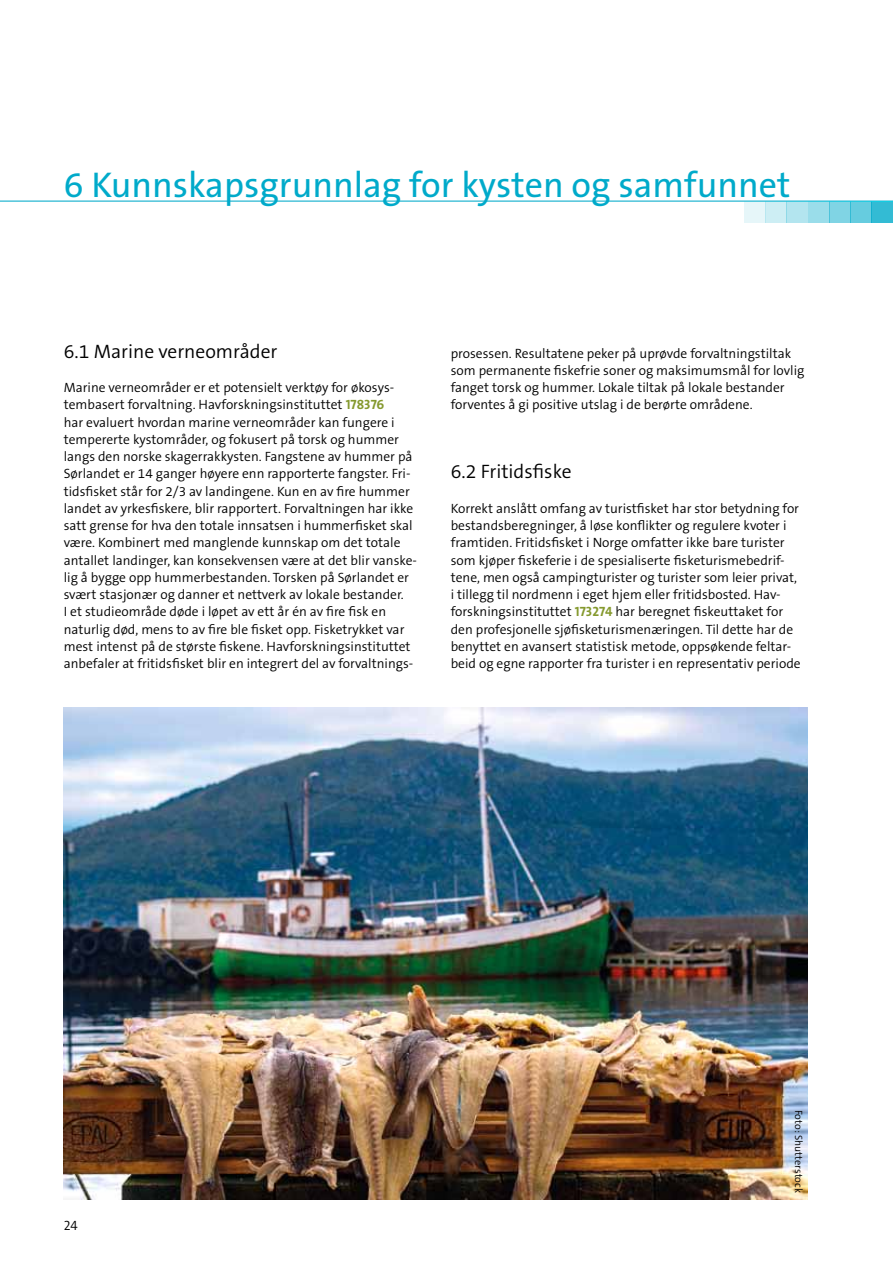
<style>
.page{position:relative;width:893px;height:1263px;background:#fff}
.page>*{position:absolute;margin:0;border:0;box-sizing:border-box;transform-origin:0 0}
.t1{font:36px "The Sans B5 Plain";color:#00aaca}
.t2{font:300 19.5px "The Sans B4";color:#000}
.t3{font:300 13.5px/17.2px "The Sans B4";color:#000}
.t4{font:13.5px "The Sans Semi Light Caps";color:#000}
.t5{font:300 10.5px "The Sans B4";color:#000}
.s1{font-family:"The Sans Bold Caps";font-weight:400;color:#85992e}
</style>
<div class="page">
<hr style="left:0;top:201px;width:893px;height:1px;background:#00aaca">
<div style="left:872px;top:201px;width:21px;height:21px;background:#33bbd4"></div>
<div style="left:850px;top:201px;width:22px;height:21px;background:#66ccdf"></div>
<div style="left:829px;top:201px;width:21px;height:21px;background:#80d4e4"></div>
<div style="left:808px;top:201px;width:21px;height:21px;background:#9addea"></div>
<div style="left:787px;top:201px;width:21px;height:21px;background:#b3e5ef"></div>
<div style="left:765px;top:201px;width:22px;height:21px;background:#cdeef4"></div>
<div style="left:744px;top:201px;width:21px;height:21px;background:#e6f6f9"></div>
<img style="left:64px;top:707px;width:744px;height:492px">
<h1 class="t1" style="left:64px;top:166px;width:728px">6 Kunnskapsgrunnlag for kysten og samfunnet</h1>
<h2 class="t2" style="left:64px;top:341px;width:215px">6.1 Marine verneområder</h2>
<p class="t3" style="left:64px;top:379px;width:355px">Marine verneområder er et potensielt verktøy for økosys&shy;tembasert forvaltning. Havforskningsinstituttet <span class="s1">178376<br></span>har evaluert hvordan marine verneområder kan fungere i tempererte kystområder, og fokusert på torsk og hummer langs den norske skagerrakkysten. Fangstene av hummer på Sørlandet er 14 ganger høyere enn rapporterte fangster. Fri&shy;tidsfisket står for 2/3 av landingene. Kun en av fire hummer landet av yrkesfiskere, blir rapportert. Forvaltningen har ikke satt grense for hva den totale innsatsen i hummerfisket skal være. Kombinert med manglende kunnskap om det totale antallet landinger, kan konsekvensen være at det blir vanske&shy;lig å bygge opp hummerbestanden. Torsken på Sørlandet er svært stasjonær og danner et nettverk av lokale bestander.<br>I et studieområde døde i løpet av ett år én av fire fisk en naturlig død, mens to av fire ble fisket opp. Fisketrykket var mest intenst på de største fiskene. Havforskningsinstituttet anbefaler at fritidsfisket blir en integrert del av forvaltnings-</p>
<p class="t3" style="left:451px;top:345px;width:355px">prosessen. Resultatene peker på uprøvde forvaltningstiltak som permanente fiskefrie soner og maksimumsmål for lovlig fanget torsk og hummer. Lokale tiltak på lokale bestander forventes å gi positive utslag i de berørte områdene.</p>
<h2 class="t2" style="left:451px;top:462px;width:122px">6.2 Fritidsfiske</h2>
<p class="t3" style="left:451px;top:500px;width:351px">Korrekt anslått omfang av turistfisket har stor betydning for bestandsberegninger, å løse konflikter og regulere kvoter i framtiden. Fritidsfisket i Norge omfatter ikke bare turister som kjøper fiskeferie i de spesialiserte fisketurismebedrif&shy;tene, men også campingturister og turister som leier privat, i tillegg til nordmenn i eget hjem eller fritidsbosted. Hav&shy;forskningsinstituttet <span class="s1">173274</span> har beregnet fiskeuttaket for den profesjonelle sjøfisketurismenæringen. Til dette har de benyttet en avansert statistisk metode, oppsøkende feltar&shy;beid og egne rapporter fra turister i en representativ periode</p>
<p class="t4" style="left:64px;top:1214px;width:16px">24</p>
<p class="t5" style="left:804px;top:1110px;width:85px;rotate:90deg">Foto: Shutterstock</p>
</div>
